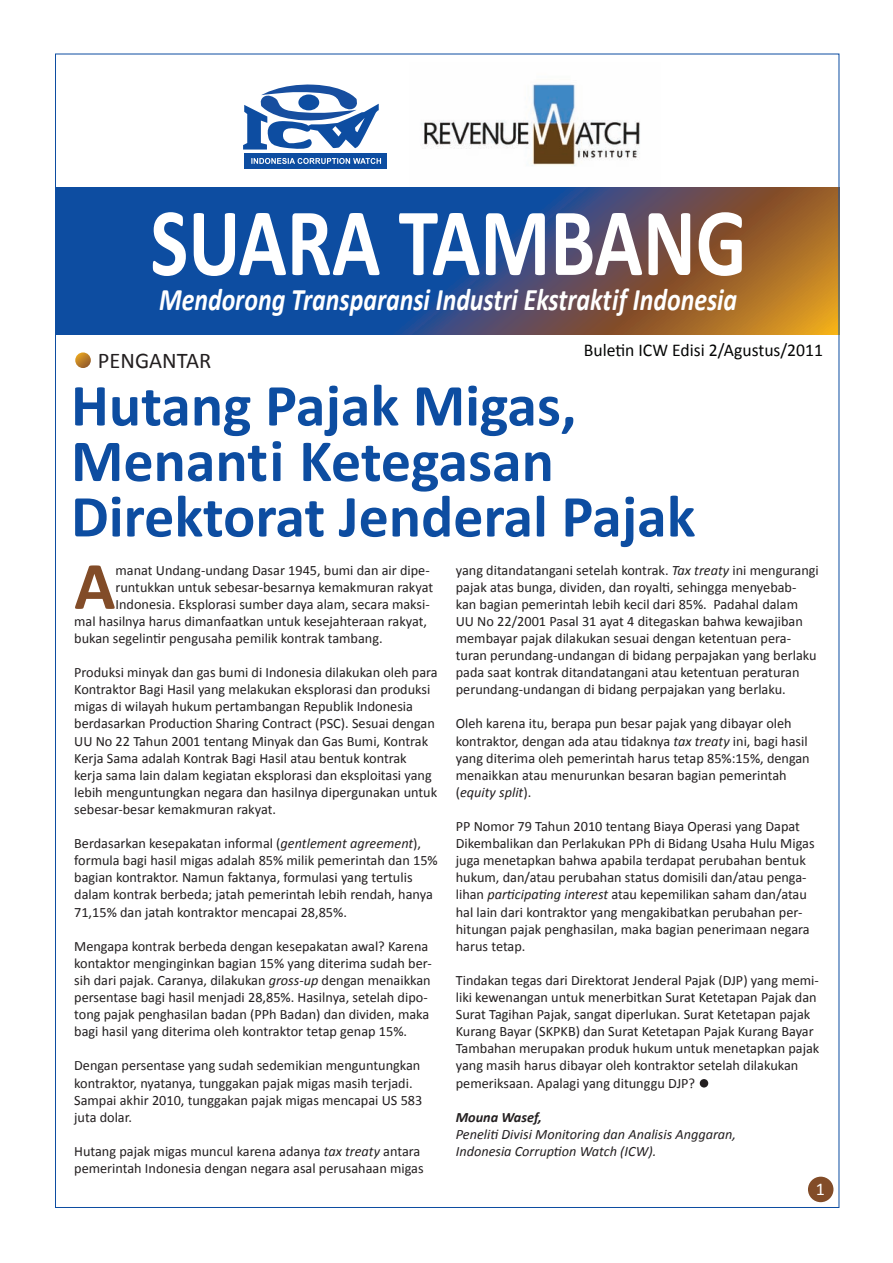
<style>
.page{position:relative;width:893px;height:1263px;background:#fff}
.page>*{position:absolute;margin:0;border:0;box-sizing:border-box;transform-origin:0 0}
.t1{font:700 97.5px "Calibri";color:#fff;scale:.82 1}
.t2{font:700 68.1px "Calibri";color:#824c28}
.t3{font:700 60px "Calibri";color:#0d4da1}
.t4{font:italic 700 31.5px "Calibri";color:#fff;scale:.82 1}
.t5{font:22.5px "Calibri";color:#231f20}
.t6{font:18px "Calibri";color:#040504}
.t7{font:18px "Calibri";color:#fff}
.t8{font:14.25px/17.1px "Calibri";color:#231f20}
.t9{font:italic 14.25px "Calibri";color:#231f20}
.t10{font:italic 700 14.25px "Calibri";color:#231f20}
.s1{font-style:italic}
</style>
<div class="page">
<div style="left:244px;top:153px;width:143px;height:15px;background:#0d4da1"></div>
<svg style="left:243px;top:84px;width:136px;height:66px"></svg>
<svg style="left:251px;top:158px;width:130px;height:6px"></svg>
<img style="left:410px;top:84px;width:250px;height:104px">
<svg style="left:75px;top:352px;width:16px;height:16px"></svg>
<div style="left:808px;top:1177px;width:25px;height:25px;background:#824c28;border-radius:50%"></div>
<div style="left:700px;top:1079px;width:8px;height:8px;background:#231f20;border-radius:50%"></div>
<svg style="left:57px;top:188px;width:780px;height:146px;background:#3d527a"></svg>
<p class="t1" style="left:150px;top:182px;width:729px">SUARA TAMBANG</p>
<p class="t4" style="left:159px;top:280px;width:707px">Mendorong Transparansi Industri Ekstraktif Indonesia</p>
<p class="t5" style="left:98px;top:346px;width:115px">PENGANTAR</p>
<p class="t6" style="left:584px;top:339px;width:241px">Buletin ICW Edisi 2/Agustus/2011</p>
<p class="t3" style="left:71px;top:368px;width:507px">Hutang Pajak Migas,</p>
<p class="t3" style="left:71px;top:424px;width:484px">Menanti Ketegasan</p>
<p class="t3" style="left:71px;top:479px;width:626px">Direktorat Jenderal Pajak</p>
<p class="t2" style="left:74px;top:544px;width:43px">A</p>
<p class="t8" style="left:115px;top:560px;width:316px">manat Undang-undang Dasar 1945, bumi dan air dipe-</p>
<p class="t8" style="left:115px;top:578px;width:319px">runtukkan untuk sebesar-besarnya kemakmuran rakyat</p>
<p class="t8" style="left:115px;top:595px;width:316px">Indonesia. Eksplorasi sumber daya alam, secara maksi-</p>
<p class="t8" style="left:74px;top:612px;width:354px">mal hasilnya harus dimanfaatkan untuk kesejahteraan rakyat,</p>
<p class="t8" style="left:74px;top:629px;width:310px">bukan segelintir pengusaha pemilik kontrak tambang.</p>
<p class="t8" style="left:74px;top:663px;width:365px">Produksi minyak dan gas bumi di Indonesia dilakukan oleh para Kontraktor Bagi Hasil yang melakukan eksplorasi dan produksi migas di wilayah hukum pertambangan Republik Indonesia berdasarkan Production Sharing Contract (PSC). Sesuai dengan UU No 22 Tahun 2001 tentang Minyak dan Gas Bumi, Kontrak Kerja Sama adalah Kontrak Bagi Hasil atau bentuk kontrak kerja sama lain dalam kegiatan eksplorasi dan eksploitasi yang lebih menguntungkan negara dan hasilnya dipergunakan untuk sebesar-besar kemakmuran rakyat.</p>
<p class="t8" style="left:74px;top:834px;width:365px">Berdasarkan kesepakatan informal (<span class="s1">gentlement agreement</span>), formula bagi hasil migas adalah 85% milik pemerintah dan 15% bagian kontraktor. Namun faktanya, formulasi yang tertulis dalam kontrak berbeda; jatah pemerintah lebih rendah, hanya 71,15% dan jatah kontraktor mencapai 28,85%.</p>
<p class="t8" style="left:74px;top:937px;width:359px">Mengapa kontrak berbeda dengan kesepakatan awal? Karena kontaktor menginginkan bagian 15% yang diterima sudah ber&shy;sih dari pajak. Caranya, dilakukan <span class="s1">gross-up</span> dengan menaikkan persentase bagi hasil menjadi 28,85%. Hasilnya, setelah dipo&shy;tong pajak penghasilan badan (PPh Badan) dan dividen, maka bagi hasil yang diterima oleh kontraktor tetap genap 15%.</p>
<p class="t8" style="left:74px;top:1056px;width:350px">Dengan persentase yang sudah sedemikian menguntungkan kontraktor, nyatanya, tunggakan pajak migas masih terjadi.<br>Sampai akhir 2010, tunggakan pajak migas mencapai US 583 juta dolar.</p>
<p class="t8" style="left:74px;top:1142px;width:351px">Hutang pajak migas muncul karena adanya <span class="s1">tax treaty</span> antara pemerintah Indonesia dengan negara asal perusahaan migas</p>
<p class="t8" style="left:456px;top:560px;width:364px">yang ditandatangani setelah kontrak. <span class="s1">Tax treaty</span> ini mengurangi pajak atas bunga, dividen, dan royalti, sehingga menyebab&shy;kan bagian pemerintah lebih kecil dari 85%. Padahal dalam UU No 22/2001 Pasal 31 ayat 4 ditegaskan bahwa kewajiban membayar pajak dilakukan sesuai dengan ketentuan pera&shy;turan perundang-undangan di bidang perpajakan yang berlaku pada saat kontrak ditandatangani atau ketentuan peraturan perundang-undangan di bidang perpajakan yang berlaku.</p>
<p class="t8" style="left:456px;top:714px;width:355px">Oleh karena itu, berapa pun besar pajak yang dibayar oleh kontraktor, dengan ada atau tidaknya <span class="s1">tax treaty</span> ini, bagi hasil yang diterima oleh pemerintah harus tetap 85%:15%, dengan menaikkan atau menurunkan besaran bagian pemerintah (<span class="s1">equity split</span>).</p>
<p class="t8" style="left:456px;top:817px;width:360px">PP Nomor 79 Tahun 2010 tentang Biaya Operasi yang Dapat Dikembalikan dan Perlakukan PPh di Bidang Usaha Hulu Migas juga menetapkan bahwa apabila terdapat perubahan bentuk hukum, dan/atau perubahan status domisili dan/atau penga&shy;lihan <span class="s1">participating interest</span> atau kepemilikan saham dan/atau hal lain dari kontraktor yang mengakibatkan perubahan per&shy;hitungan pajak penghasilan, maka bagian penerimaan negara harus tetap.</p>
<p class="t8" style="left:456px;top:971px;width:365px">Tindakan tegas dari Direktorat Jenderal Pajak (DJP) yang memi&shy;liki kewenangan untuk menerbitkan Surat Ketetapan Pajak dan Surat Tagihan Pajak, sangat diperlukan. Surat Ketetapan pajak Kurang Bayar (SKPKB) dan Surat Ketetapan Pajak Kurang Bayar Tambahan merupakan produk hukum untuk menetapkan pajak yang masih harus dibayar oleh kontraktor setelah dilakukan pemeriksaan. Apalagi yang ditunggu DJP?</p>
<p class="t10" style="left:456px;top:1108px;width:87px">Mouna Wasef,</p>
<p class="t9" style="left:456px;top:1125px;width:282px">Peneliti Divisi Monitoring dan Analisis Anggaran,</p>
<p class="t9" style="left:456px;top:1142px;width:202px">Indonesia Corruption Watch (ICW).</p>
<p class="t7" style="left:816px;top:1178px;width:11px">1</p>
</div>
